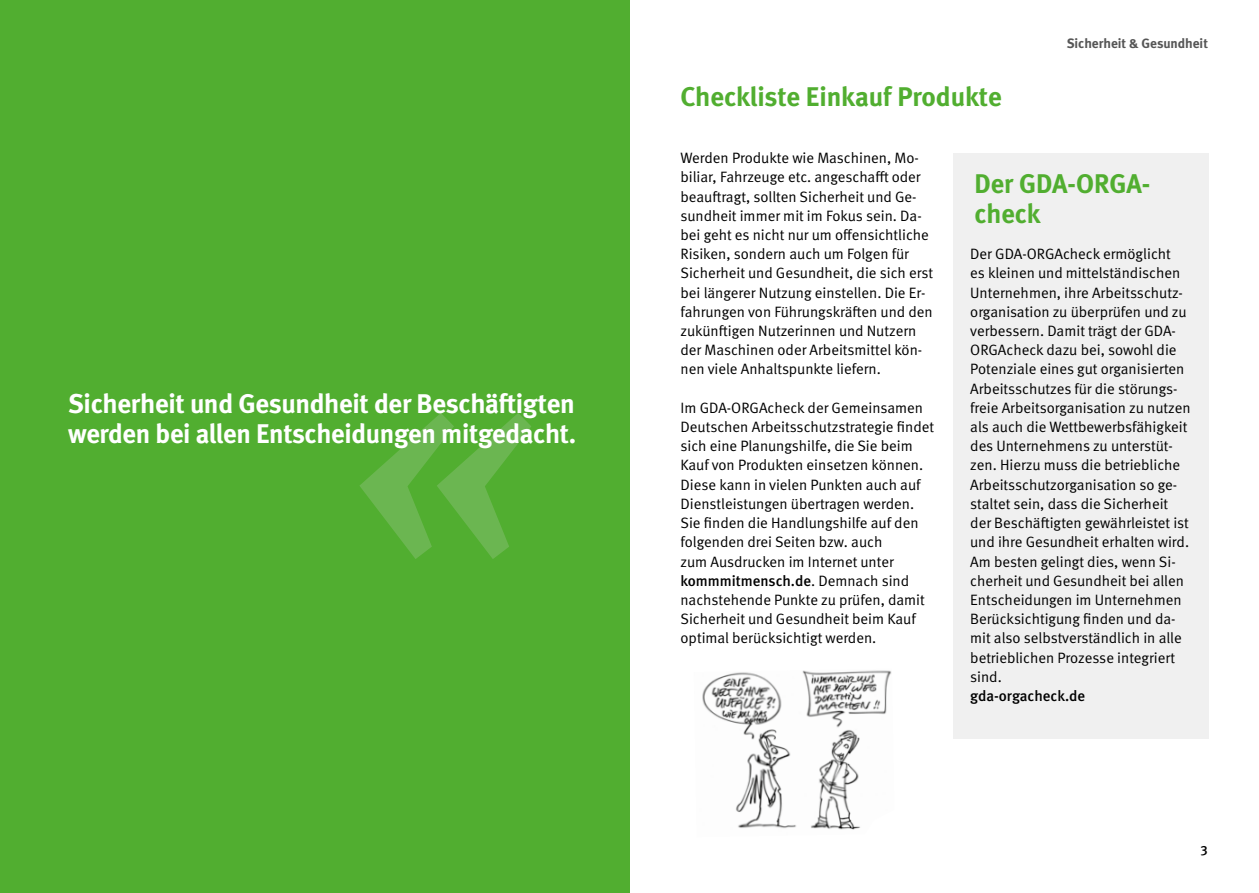
<style>
.page{position:relative;width:1259px;height:893px;background:#fff}
.page>*{position:absolute;margin:0;border:0;box-sizing:border-box;transform-origin:0 0}
.t1{font:700 27px/30px "DGUV Meta";letter-spacing:-.01em;color:#fff}
.t2{font:700 27px/30px "DGUV Meta";color:#51ae30}
.t3{font:15px/19.2px "DGUV Meta";color:#000}
.t4{font:500 15px "DGUV Meta";letter-spacing:-.005em;color:#000}
.t5{font:700 13.5px "DGUV Meta";color:#565656}
.t6{font:500 13.5px "DGUV Meta";color:#000}
.s1{font-weight:500}
</style>
<div class="page">
<div style="left:953px;top:153px;width:255px;height:586px;background:#f0f0f0"></div>
<div style="left:0;top:0;width:629px;height:893px;background:#51ae30"></div>
<svg style="left:360px;top:413px;width:171px;height:146px"></svg>
<img style="left:702px;top:670px;width:190px;height:160px">
<h1 class="t1" style="left:68px;top:389px;width:510px">Sicherheit und Gesundheit der Beschäftigten werden bei allen Entscheidungen mitgedacht.</h1>
<h1 class="t2" style="left:680px;top:82px;width:323px">Checkliste Einkauf Produkte</h1>
<p class="t5" style="left:1066px;top:35px;width:143px">Sicherheit &amp; Gesundheit</p>
<p class="t3" style="left:680px;top:149px;width:254px">Werden Produkte wie Maschinen, Mo&shy;biliar, Fahrzeuge etc. angeschafft oder beauftragt, sollten Sicherheit und Ge&shy;sundheit immer mit im Fokus sein. Da&shy;bei geht es nicht nur um offensichtliche Risiken, sondern auch um Folgen für Sicherheit und Gesundheit, die sich erst bei längerer Nutzung einstellen. Die Er&shy;fahrungen von Führungskräften und den zukünftigen Nutzerinnen und Nutzern der Maschinen oder Arbeitsmittel kön&shy;nen viele Anhaltspunkte liefern.</p>
<p class="t3" style="left:680px;top:398px;width:255px">Im GDA-ORGAcheck der Gemeinsamen Deutschen Arbeitsschutzstrategie findet sich eine Planungshilfe, die Sie beim Kauf von Produkten einsetzen können.<br>Diese kann in vielen Punkten auch auf Dienstleistungen übertragen werden.<br>Sie finden die Handlungshilfe auf den folgenden drei Seiten bzw. auch<br>zum Ausdrucken im Internet unter <span class="s1">kommmitmensch.de</span>. Demnach sind nachstehende Punkte zu prüfen, damit Sicherheit und Gesundheit beim Kauf optimal berücksichtigt werden.</p>
<h1 class="t2" style="left:974px;top:170px;width:177px">Der GDA-ORGA&shy;check</h1>
<p class="t3" style="left:970px;top:245px;width:222px">Der GDA-ORGAcheck ermöglicht<br>es kleinen und mittelständischen Unternehmen, ihre Arbeitsschutz&shy;organisation zu überprüfen und zu verbessern. Damit trägt der GDA-ORGAcheck dazu bei, sowohl die Potenziale eines gut organisierten Arbeitsschutzes für die störungs&shy;freie Arbeitsorganisation zu nutzen als auch die Wettbewerbsfähigkeit des Unternehmens zu unterstüt&shy;zen. Hierzu muss die betriebliche Arbeitsschutzorganisation so ge&shy;staltet sein, dass die Sicherheit der Beschäftigten gewährleistet ist und ihre Gesundheit erhalten wird.<br>Am besten gelingt dies, wenn Si&shy;cherheit und Gesundheit bei allen Entscheidungen im Unternehmen Berücksichtigung finden und da&shy;mit also selbstverständlich in alle betrieblichen Prozesse integriert sind.</p>
<p class="t4" style="left:970px;top:687px;width:116px">gda-orgacheck.de</p>
<p class="t6" style="left:1200px;top:842px;width:9px">3</p>
</div>
